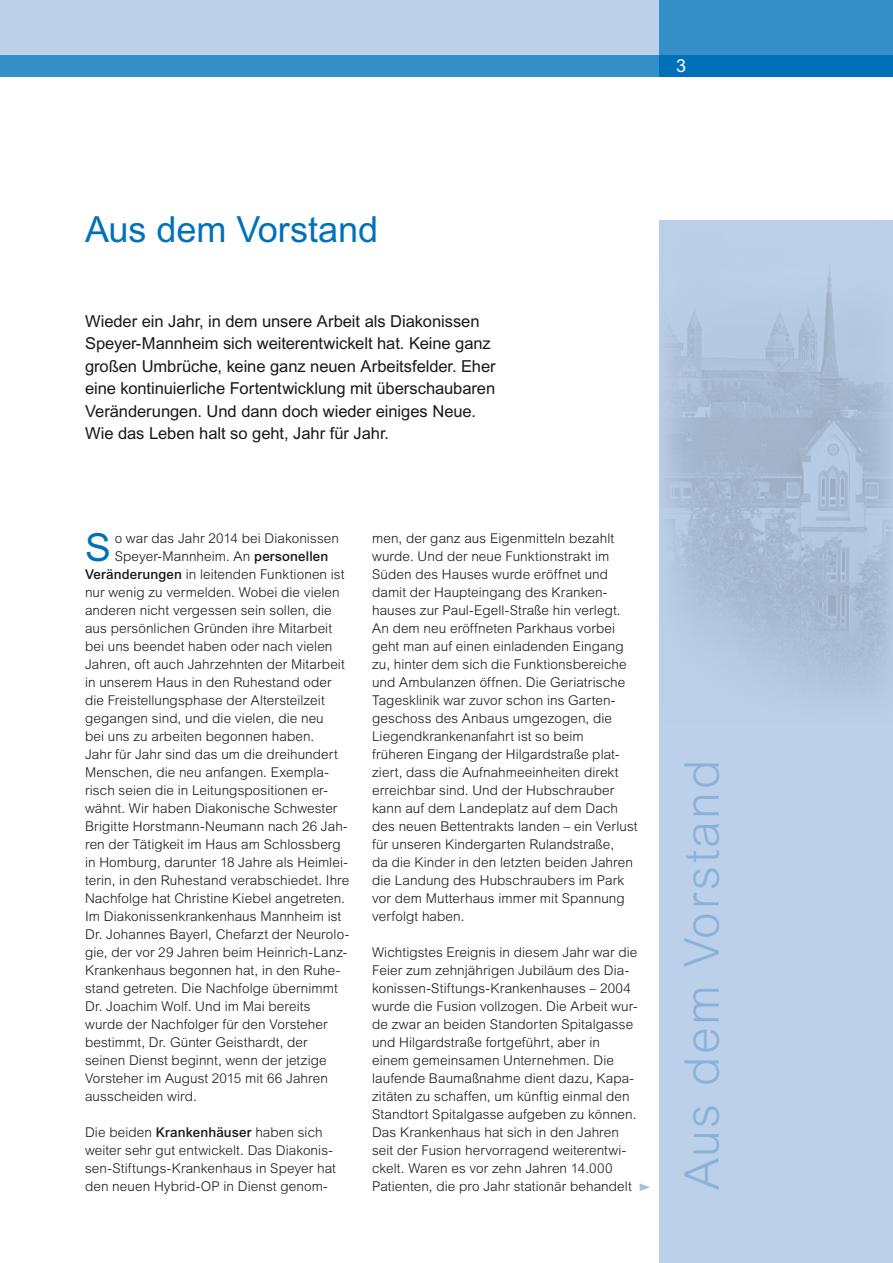
<style>
.page{position:relative;width:893px;height:1263px;background:#fff}
.page>*{position:absolute;margin:0;border:0;box-sizing:border-box;transform-origin:0 0}
.t1{font:300 48px "Arial";letter-spacing:.05em;color:#89b2db}
.t2{font:38.7px "Arial";color:#0071b9}
.t3{font:36px "Arial";color:#0071b9}
.t4{font:16.5px/22.5px "Arial";letter-spacing:-.005em;color:#1a171b}
.t5{font:300 13.5px/18px "Arial";letter-spacing:.01em;color:#1a171b}
.s1{font-weight:500}
</style>
<div class="page">
<div style="left:0;top:0;width:662px;height:62px;background:#bcd0e9"></div>
<div style="left:659px;top:0;width:234px;height:62px;background:#358fc9"></div>
<div style="left:0;top:55px;width:659px;height:22px;background:#358fc9"></div>
<div style="left:659px;top:55px;width:234px;height:22px;background:#0071b9"></div>
<div style="left:659px;top:221px;width:234px;height:1042px;background:#bcd0e9"></div>
<img style="left:659px;top:220px;width:234px;height:474px">
<h3 class="t3" style="left:85px;top:209px;width:295px">Aus dem Vorstand</h3>
<p class="t4" style="left:85px;top:310px;width:412px">Wieder ein Jahr, in dem unsere Arbeit als Diakonissen Speyer-Mannheim sich weiterentwickelt hat. Keine ganz großen Umbrüche, keine ganz neuen Arbeitsfelder. Eher eine kontinuierliche Fortentwicklung mit überschaubaren Veränderungen. Und dann doch wieder einiges Neue.<br>Wie das Leben halt so geht, Jahr für Jahr.</p>
<h2 class="t2" style="left:85px;top:525px;width:27px">S</h2>
<p class="t5" style="left:115px;top:529px;width:226px">o war das Jahr 2014 bei Diakonissen</p>
<p class="t5" style="left:115px;top:547px;width:215px">Speyer-Mannheim. An <span class="s1">personellen</span></p>
<p class="t5" style="left:85px;top:565px;width:261px"><span class="s1">Veränderungen</span> in leitenden Funktionen ist</p>
<p class="t5" style="left:85px;top:583px;width:256px">nur wenig zu vermelden. Wobei die vielen</p>
<p class="t5" style="left:85px;top:601px;width:248px">anderen nicht vergessen sein sollen, die</p>
<p class="t5" style="left:85px;top:619px;width:249px">aus persönlichen Gründen ihre Mitarbeit</p>
<p class="t5" style="left:85px;top:637px;width:249px">bei uns beendet haben oder nach vielen</p>
<p class="t5" style="left:85px;top:655px;width:261px">Jahren, oft auch Jahrzehnten der Mitarbeit</p>
<p class="t5" style="left:85px;top:673px;width:248px">in unserem Haus in den Ruhestand oder</p>
<p class="t5" style="left:85px;top:691px;width:241px">die Freistellungsphase der Altersteilzeit</p>
<p class="t5" style="left:85px;top:709px;width:240px">gegangen sind, und die vielen, die neu</p>
<p class="t5" style="left:85px;top:727px;width:231px">bei uns zu arbeiten begonnen haben.</p>
<p class="t5" style="left:85px;top:745px;width:254px">Jahr für Jahr sind das um die dreihundert</p>
<p class="t5" style="left:85px;top:763px;width:245px">Menschen, die neu anfangen. Exempla-</p>
<p class="t5" style="left:85px;top:781px;width:244px">risch seien die in Leitungspositionen er-</p>
<p class="t5" style="left:85px;top:799px;width:254px">wähnt. Wir haben Diakonische Schwester</p>
<p class="t5" style="left:85px;top:817px;width:264px">Brigitte Horstmann-Neumann nach 26 Jah-</p>
<p class="t5" style="left:85px;top:835px;width:257px">ren der Tätigkeit im Haus am Schlossberg</p>
<p class="t5" style="left:85px;top:853px;width:264px">in Homburg, darunter 18 Jahre als Heimlei-</p>
<p class="t5" style="left:85px;top:871px;width:266px">terin, in den Ruhestand verabschiedet. Ihre</p>
<p class="t5" style="left:85px;top:889px;width:261px">Nachfolge hat Christine Kiebel angetreten.</p>
<p class="t5" style="left:85px;top:907px;width:258px">Im Diakonissenkrankenhaus Mannheim ist</p>
<p class="t5" style="left:85px;top:925px;width:266px">Dr. Johannes Bayerl, Chefarzt der Neurolo-</p>
<p class="t5" style="left:85px;top:943px;width:264px">gie, der vor 29 Jahren beim Heinrich-Lanz-</p>
<p class="t5" style="left:85px;top:961px;width:257px">Krankenhaus begonnen hat, in den Ruhe-</p>
<p class="t5" style="left:85px;top:979px;width:254px">stand getreten. Die Nachfolge übernimmt</p>
<p class="t5" style="left:85px;top:997px;width:227px">Dr. Joachim Wolf. Und im Mai bereits</p>
<p class="t5" style="left:85px;top:1015px;width:244px">wurde der Nachfolger für den Vorsteher</p>
<p class="t5" style="left:85px;top:1033px;width:224px">bestimmt, Dr. Günter Geisthardt, der</p>
<p class="t5" style="left:85px;top:1051px;width:243px">seinen Dienst beginnt, wenn der jetzige</p>
<p class="t5" style="left:85px;top:1069px;width:244px">Vorsteher im August 2015 mit 66 Jahren</p>
<p class="t5" style="left:85px;top:1087px;width:113px">ausscheiden wird.</p>
<p class="t5" style="left:85px;top:1123px;width:253px">Die beiden <span class="s1">Krankenhäuser</span> haben sich weiter sehr gut entwickelt. Das Diakonis&shy;sen-Stiftungs-Krankenhaus in Speyer hat den neuen Hybrid-OP in Dienst genom-</p>
<p class="t5" style="left:372px;top:529px;width:267px">men, der ganz aus Eigenmitteln bezahlt wurde. Und der neue Funktionstrakt im Süden des Hauses wurde eröffnet und damit der Haupteingang des Kranken&shy;hauses zur Paul-Egell-Straße hin verlegt.<br>An dem neu eröffneten Parkhaus vorbei geht man auf einen einladenden Eingang zu, hinter dem sich die Funktionsbereiche und Ambulanzen öffnen. Die Geriatrische Tagesklinik war zuvor schon ins Garten&shy;geschoss des Anbaus umgezogen, die Liegendkrankenanfahrt ist so beim früheren Eingang der Hilgardstraße plat&shy;ziert, dass die Aufnahmeeinheiten direkt erreichbar sind. Und der Hubschrauber kann auf dem Landeplatz auf dem Dach des neuen Bettentrakts landen – ein Verlust für unseren Kindergarten Rulandstraße,<br>da die Kinder in den letzten beiden Jahren die Landung des Hubschraubers im Park vor dem Mutterhaus immer mit Spannung verfolgt haben.</p>
<p class="t5" style="left:372px;top:943px;width:267px">Wichtigstes Ereignis in diesem Jahr war die Feier zum zehnjährigen Jubiläum des Dia&shy;konissen-Stiftungs-Krankenhauses – 2004 wurde die Fusion vollzogen. Die Arbeit wur&shy;de zwar an beiden Standorten Spitalgasse und Hilgardstraße fortgeführt, aber in einem gemeinsamen Unternehmen. Die laufende Baumaßnahme dient dazu, Kapa&shy;zitäten zu schaffen, um künftig einmal den Standtort Spitalgasse aufgeben zu können.<br>Das Krankenhaus hat sich in den Jahren seit der Fusion hervorragend weiterentwi&shy;ckelt. Waren es vor zehn Jahren 14.000<br>Patienten, die pro Jahr stationär behandelt</p>
<h1 class="t1" style="left:675px;top:1190px;width:431px;rotate:-90deg">Aus dem Vorstand</h1>
</div>
